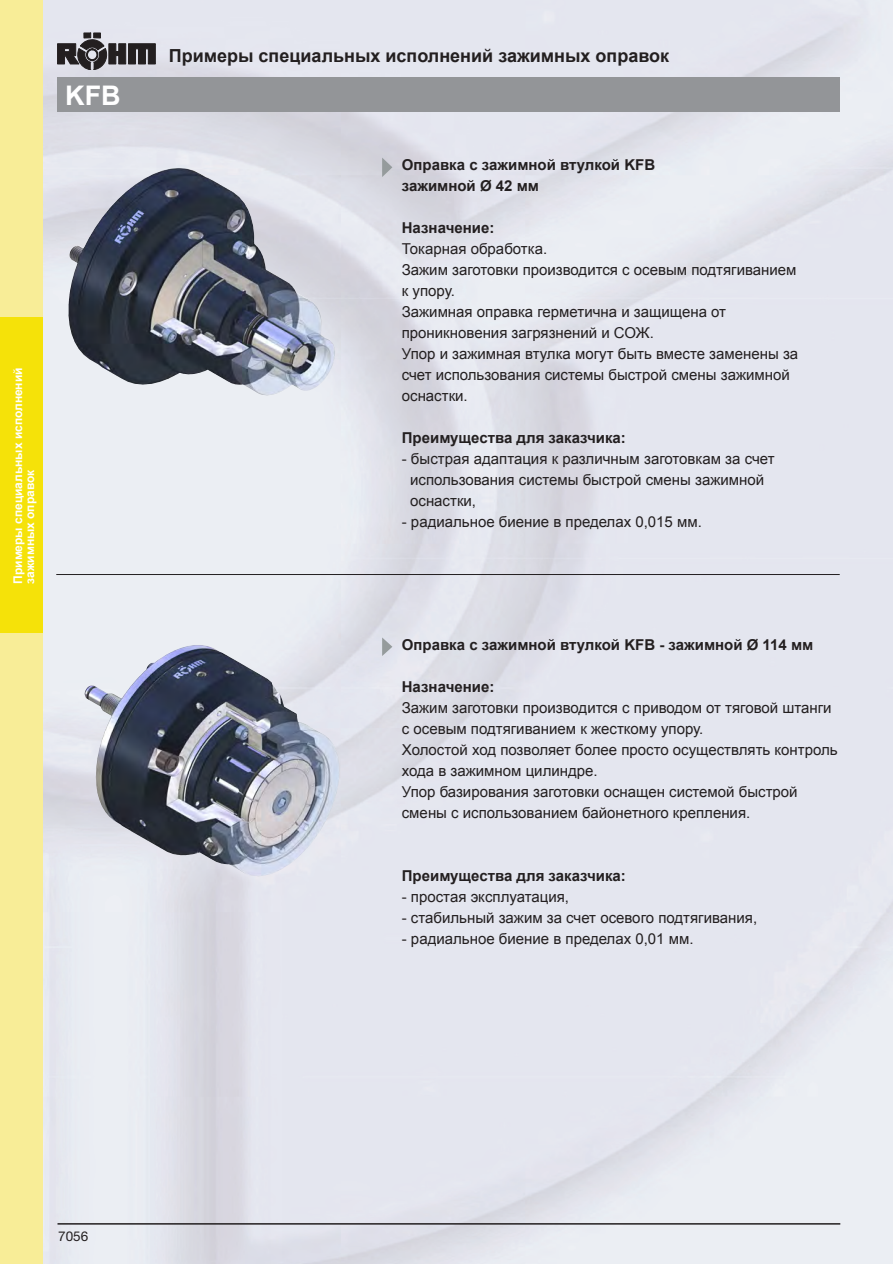
<style>
.page{position:relative;width:893px;height:1264px;background:#fff}
.page>*{position:absolute;margin:0;border:0;box-sizing:border-box;transform-origin:0 0}
.t1{font:700 27px "Arial";color:#fff}
.t2{font:700 18px "Arial";color:#231f20}
.t3{font:15px/21px "Arial";color:#231f20}
.t4{font:700 15px/21px "Arial";color:#231f20}
.t5{font:13.5px "Helvetica Neue CE";color:#231f20}
.t6{font:700 12px/12px "Arial";color:#fff}
</style>
<div class="page">
<img style="left:43px;top:0;width:849px;height:1264px">
<svg style="left:57px;top:33px;width:98px;height:37px;background:#7c7b7f"></svg>
<hr style="left:57px;top:1223px;width:783px;height:1px;background:#231f20">
<div style="left:57px;top:78px;width:783px;height:34px;background:#939598"></div>
<svg style="left:382px;top:158px;width:10px;height:19px"></svg>
<hr style="left:56px;top:574px;width:783px;height:1px;background:#231f20">
<svg style="left:382px;top:637px;width:10px;height:19px"></svg>
<img style="left:131px;top:168px;width:48px;height:20px">
<img style="left:133px;top:645px;width:64px;height:38px">
<div style="left:0;top:0;width:43px;height:1264px;background:#f8ed97"></div>
<div style="left:0;top:317px;width:43px;height:315px;background:#f5e209"></div>
<h1 class="t1" style="left:65px;top:78px;width:57px">KFB</h1>
<p class="t6" style="left:12px;top:584px;width:218px;rotate:-90deg">Примеры специальных исполнений зажимных оправок</p>
<p class="t2" style="left:169px;top:43px;width:502px">Примеры специальных исполнений зажимных оправок</p>
<p class="t4" style="left:402px;top:155px;width:255px">Оправка с зажимной втулкой KFB зажимной Ø 42 мм</p>
<p class="t4" style="left:402px;top:218px;width:94px">Назначение:</p>
<p class="t3" style="left:402px;top:238px;width:398px">Токарная обработка.<br>Зажим заготовки производится с осевым подтягиванием к упору.<br>Зажимная оправка герметична и защищена от проникновения загрязнений и СОЖ.<br>Упор и зажимная втулка могут быть вместе заменены за счет использования системы быстрой смены зажимной оснастки.</p>
<p class="t4" style="left:402px;top:428px;width:226px">Преимущества для заказчика:</p>
<p class="t3" style="left:410px;top:448px;width:366px;text-indent:-8px">- быстрая адаптация к различным заготовкам за счет использования системы быстрой смены зажимной оснастки,</p>
<p class="t3" style="left:402px;top:511px;width:301px">- радиальное биение в пределах 0,015 мм.</p>
<p class="t4" style="left:402px;top:634px;width:413px">Оправка с зажимной втулкой KFB - зажимной Ø 114 мм</p>
<p class="t4" style="left:402px;top:676px;width:94px">Назначение:</p>
<p class="t3" style="left:402px;top:697px;width:437px">Зажим заготовки производится с приводом от тяговой штанги с осевым подтягиванием к жесткому упору.<br>Холостой ход позволяет более просто осуществлять контроль хода в зажимном цилиндре.<br>Упор базирования заготовки оснащен системой быстрой смены с использованием байонетного крепления.</p>
<p class="t4" style="left:402px;top:865px;width:226px">Преимущества для заказчика:</p>
<p class="t3" style="left:402px;top:886px;width:169px">- простая эксплуатация,</p>
<p class="t3" style="left:402px;top:907px;width:357px">- стабильный зажим за счет осевого подтягивания,</p>
<p class="t3" style="left:402px;top:928px;width:293px">- радиальное биение в пределах 0,01 мм.</p>
<p class="t5" style="left:58px;top:1228px;width:32px">7056</p>
</div>
